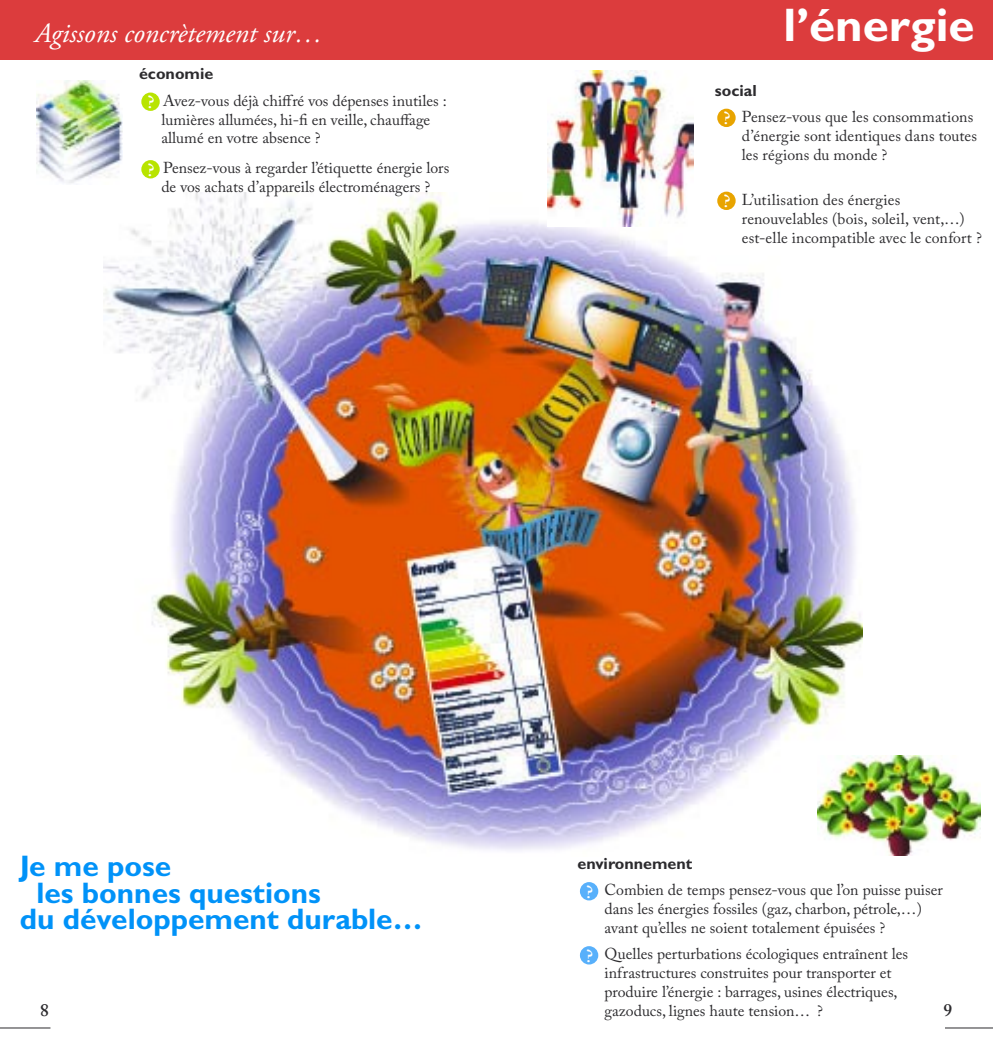
<style>
.page{position:relative;width:993px;height:1042px;background:#fff}
.page>*{position:absolute;margin:0;border:0;box-sizing:border-box;transform-origin:0 0}
.t1{font:700 47.25px "Gill Sans";color:#fff}
.t2{font:700 29.75px "Gill Sans";color:#0092f8}
.t3{font:italic 28px "Adobe Garamond Pro";color:#fff}
.t4{font:600 17.5px "Adobe Caslon Pro";color:#2c2b2e}
.t5{font:700 16.1px "Gill Sans";color:#2c2b2e}
.t6{font:15.75px/18.9px "Adobe Caslon Pro";color:#2c2b2e}
.s1{font-weight:600;font-size:18.38px;color:#fff}
</style>
<div class="page">
<hr style="left:0;top:1027px;width:50px;height:1px;background:#2c2b2e">
<hr style="left:944px;top:1027px;width:48px;height:1px;background:#2c2b2e">
<img style="left:103px;top:192px;width:759px;height:659px">
<div style="left:496px;top:0;width:496px;height:60px;background:#dc3c3d"></div>
<div style="left:0;top:0;width:496px;height:60px;background:#dc3c3d"></div>
<div style="left:579px;top:882px;width:19px;height:18px;background:#58b0fb;border-radius:50%"></div>
<div style="left:579px;top:946px;width:19px;height:18px;background:#58b0fb;border-radius:50%"></div>
<img style="left:36px;top:81px;width:87px;height:103px">
<div style="left:141px;top:93px;width:19px;height:18px;background:#b8e400;border-radius:50%"></div>
<div style="left:141px;top:160px;width:19px;height:18px;background:#b8e400;border-radius:50%"></div>
<div style="left:717px;top:109px;width:18px;height:18px;background:#e8a400;border-radius:50%"></div>
<div style="left:717px;top:192px;width:18px;height:18px;background:#e8a400;border-radius:50%"></div>
<img style="left:547px;top:71px;width:146px;height:156px">
<img style="left:817px;top:755px;width:163px;height:100px">
<h3 class="t3" style="left:35px;top:16px;width:289px">Agissons concrètement sur…</h3>
<p class="t5" style="left:139px;top:64px;width:76px">économie</p>
<p class="t6" style="left:161px;top:91px;width:287px;text-indent:-14px"><span class="s1">?</span> Avez-vous déjà chiffré vos dépenses inutiles : lumières allumées, hi-fi en veille, chauffage allumé en votre absence ?</p>
<p class="t6" style="left:148px;top:158px;width:303px;text-align:center"><span class="s1">?</span> Pensez-vous à regarder l’étiquette énergie lors de vos achats d’appareils électroménagers ?</p>
<h1 class="t1" style="left:783px;top:-3px;width:192px">l’énergie</h1>
<p class="t5" style="left:714px;top:81px;width:43px">social</p>
<p class="t6" style="left:741px;top:107px;width:237px;text-indent:-18px"><span class="s1">?</span> Pensez-vous que les consommations d’énergie sont identiques dans toutes les régions du monde ?</p>
<p class="t6" style="left:741px;top:190px;width:241px;text-indent:-18px"><span class="s1">?</span> L’utilisation des énergies renouvelables (bois, soleil, vent,…) est-elle incompatible avec le confort ?</p>
<h2 class="t2" style="left:20px;top:848px;width:153px">Je me pose</h2>
<h2 class="t2" style="left:36px;top:875px;width:286px">les bonnes questions</h2>
<h2 class="t2" style="left:20px;top:901px;width:404px">du développement durable…</h2>
<p class="t5" style="left:577px;top:854px;width:116px">environnement</p>
<p class="t6" style="left:604px;top:880px;width:340px;text-indent:-18px"><span class="s1">?</span> Combien de temps pensez-vous que l’on puisse puiser dans les énergies fossiles (gaz, charbon, pétrole,…) avant qu’elles ne soient totalement épuisées ?</p>
<p class="t6" style="left:604px;top:944px;width:305px;text-indent:-18px"><span class="s1">?</span> Quelles perturbations écologiques entraînent les infrastructures construites pour transporter et produire l’énergie : barrages, usines électriques, gazoducs, lignes haute tension… ?</p>
<p class="t4" style="left:40px;top:999px;width:10px">8</p>
<p class="t4" style="left:943px;top:999px;width:10px">9</p>
</div>
